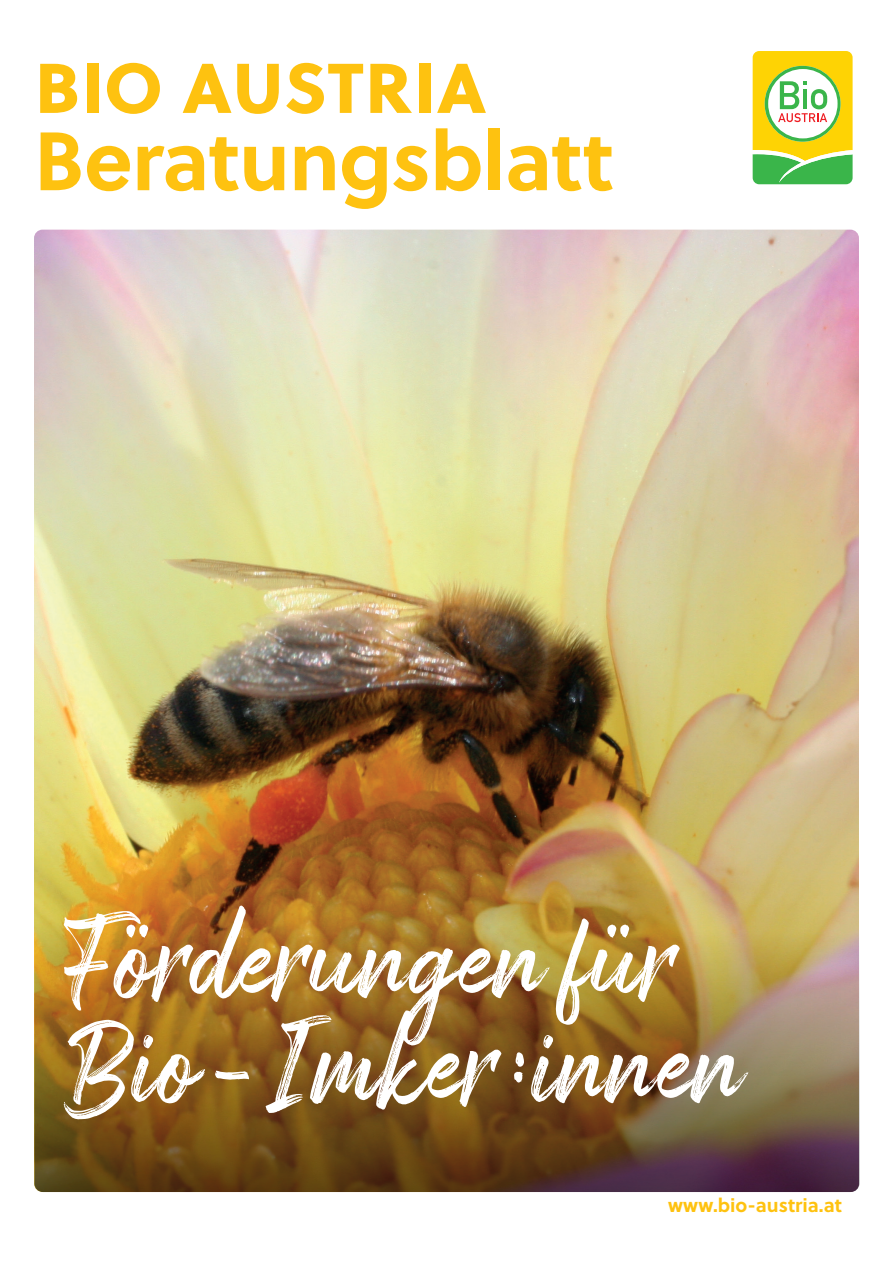
<style>
.page{position:relative;width:893px;height:1263px;background:#fff}
.page>*{position:absolute;margin:0;border:0;box-sizing:border-box;transform-origin:0 0}
.t1{font:108px/105px "Arsilon";color:#fff}
.t2{font:700 82.5px/77.2px "Soleil";letter-spacing:-.01em;color:#fec210}
.t3{font:700 19.2px "Soleil";letter-spacing:.01em;color:#fec210}
</style>
<div class="page">
<img style="left:34px;top:230px;width:825px;height:962px">
<svg style="left:753px;top:51px;width:100px;height:133px"></svg>
<img style="left:34px;top:880px;width:825px;height:312px;border-radius:9px">
<p class="t2" style="left:34px;top:46px;width:581px">bio austria<br>Beratungsblatt</p>
<p class="t1" style="left:64px;top:902px;width:682px">Förderungen für<br>Bio-Imker:innen</p>
<p class="t3" style="left:668px;top:1193px;width:175px">www.bio-austria.at</p>
</div>
